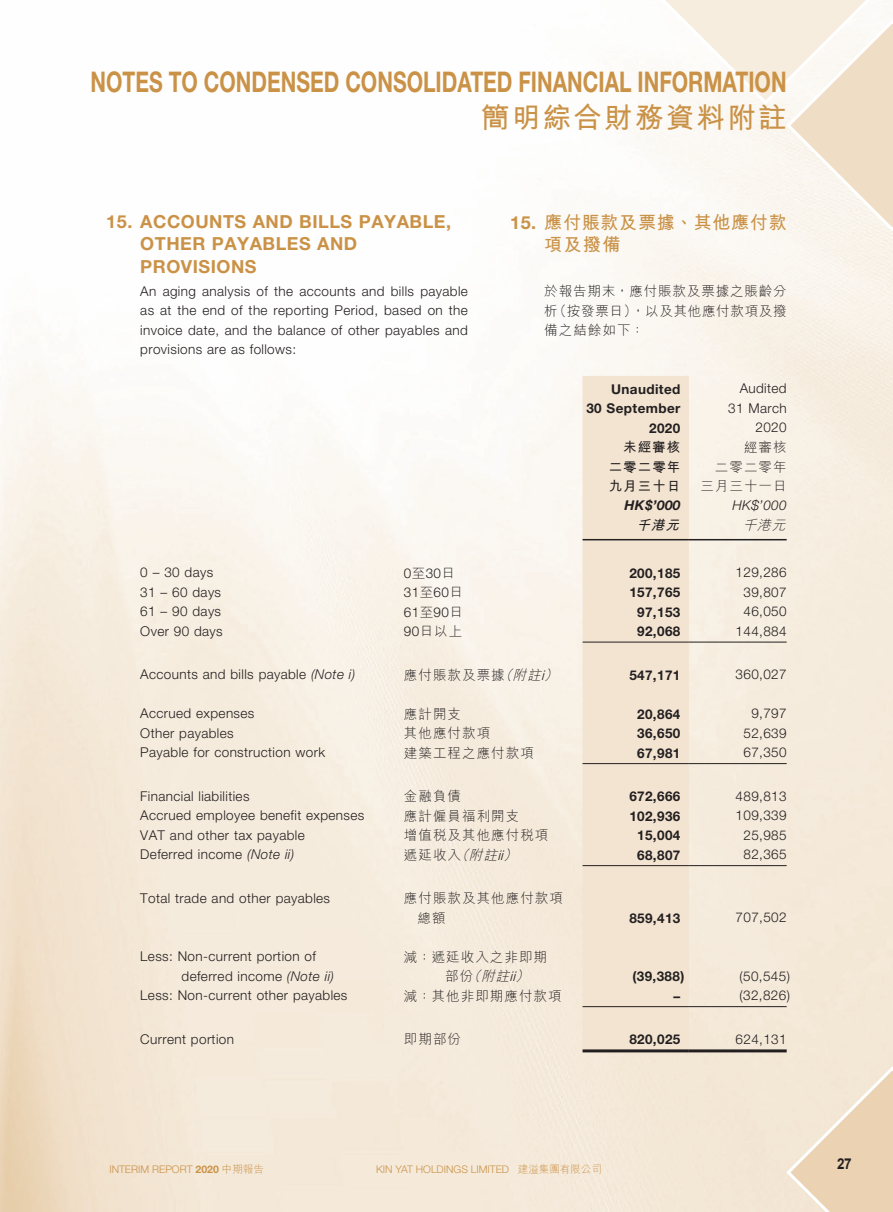
<style>
.page{position:relative;width:893px;height:1212px;background:#fff}
.page>*{position:absolute;margin:0;border:0;box-sizing:border-box;transform-origin:0 0}
.t1{font:700 28.5px "Helvetica Neue LT Std";color:#ca9247;scale:.74 1}
.t2{font:700 28.5px "M Hei HK";letter-spacing:.08em;color:#ca9247}
._01_H1{font:700 18px/22.5px "Helvetica Neue LT Std";letter-spacing:.03em;color:#ca9247}
._001_H1_C{font:700 18px/22.5px "M Hei HK";letter-spacing:.04em;color:#ca9247}
.t3{font:700 15px "Arial";color:#231f20;scale:.9 1}
._50_Table_txt{font:300 13.5px/19.5px "Helvetica Neue LT Std";letter-spacing:.03em;color:#231f20}
._00_txt{font:300 13.5px/19.5px "Helvetica Neue LT Std";letter-spacing:.03em;color:#231f20;text-align:justify}
._50_Table_txt-2{font:300 13.5px/19.5px "M Hei HK";letter-spacing:.08em;color:#231f20}
._50_Table_txt-3{font:700 13.5px "Helvetica Neue LT Std";letter-spacing:.03em;color:#231f20}
._000_txt_C{font:300 13.5px/19.5px "M Hei HK";letter-spacing:.065em;color:#231f20;text-align:justify}
._50_Table_txt-4{font:700 13.5px "M Hei HK";letter-spacing:.08em;color:#231f20}
._50_Table_txt-5{font:italic 700 13.5px "Helvetica Neue LT Std";color:#231f20}
._50_Table_txt-6{font:italic 300 13.5px "Helvetica Neue LT Std";color:#231f20}
._50_Table_txt-7{font:italic 700 13.5px "M Hei HK";color:#231f20}
._50_Table_txt-8{font:italic 300 13.5px "M Hei HK";color:#231f20}
.t4{font:300 10.5px "Helvetica Neue LT Std";color:#ca9247}
.s1{font-family:"Helvetica Neue LT Std"}
.s2{font-family:"M Hei HK"}
.s3{font-style:italic}
.s4{font-family:"Helvetica Neue LT Std";font-style:italic}
.s5{font-weight:700}
</style>
<div class="page">
<img style="left:0;top:69px;width:893px;height:1143px">
<svg style="left:784px;top:1064px;width:109px;height:148px;background:#eedcc4"></svg>
<svg style="left:657px;top:0;width:236px;height:234px"></svg>
<div style="left:583px;top:376px;width:106px;height:673px;background:#f2e4d1"></div>
<hr style="left:583px;top:539px;width:106px;height:1px;background:#231f20">
<hr style="left:689px;top:539px;width:98px;height:1px;background:#231f20">
<hr style="left:583px;top:642px;width:106px;height:1px;background:#231f20">
<hr style="left:689px;top:642px;width:98px;height:1px;background:#231f20">
<hr style="left:583px;top:763px;width:106px;height:1px;background:#231f20">
<hr style="left:689px;top:763px;width:98px;height:1px;background:#231f20">
<hr style="left:583px;top:865px;width:106px;height:1px;background:#231f20">
<hr style="left:689px;top:865px;width:98px;height:1px;background:#231f20">
<hr style="left:583px;top:1006px;width:106px;height:1px;background:#231f20">
<hr style="left:689px;top:1006px;width:98px;height:1px;background:#231f20">
<hr style="left:583px;top:1049px;width:106px;height:3px;background:#231f20">
<hr style="left:689px;top:1049px;width:98px;height:3px;background:#231f20">
<h1 class="t1" style="left:91px;top:64px;width:942px">NOTES TO CONDENSED CONSOLIDATED FINANCIAL INFORMATION</h1>
<h1 class="t2" style="left:481px;top:97px;width:307px">簡明綜合財務資料附註</h1>
<p class="_01_H1" style="left:140px;top:209px;width:312px;text-indent:-34px">15. ACCOUNTS AND BILLS PAYABLE,<br>OTHER PAYABLES AND<br>PROVISIONS</p>
<p class="_00_txt" style="left:140px;top:281px;width:329px">An aging analysis of the accounts and bills payable as at the end of the reporting Period, based on the invoice date, and the balance of other payables and provisions are as follows:</p>
<p class="_001_H1_C" style="left:544px;top:209px;width:244px;text-indent:-34px"><span class="s1">15.</span> 應付賬款及票據、其他應付款項及撥備</p>
<p class="_000_txt_C" style="left:544px;top:281px;width:244px">於報告期末，應付賬款及票據之賬齡分析（按發票日），以及其他應付款項及撥備之結餘如下：</p>
<p class="_50_Table_txt-3" style="left:611px;top:380px;width:71px">Unaudited</p>
<p class="_50_Table_txt-3" style="left:586px;top:400px;width:96px">30 September</p>
<p class="_50_Table_txt-3" style="left:649px;top:419px;width:33px">2020</p>
<p class="_50_Table_txt-4" style="left:623px;top:437px;width:59px">未經審核</p>
<p class="_50_Table_txt-4" style="left:609px;top:457px;width:73px">二零二零年</p>
<p class="_50_Table_txt-4" style="left:609px;top:476px;width:73px">九月三十日</p>
<p class="_50_Table_txt" style="left:740px;top:378px;width:49px">Audited</p>
<p class="_50_Table_txt" style="left:728px;top:398px;width:60px">31 March</p>
<p class="_50_Table_txt" style="left:755px;top:417px;width:33px">2020</p>
<p class="_50_Table_txt-2" style="left:744px;top:437px;width:44px">經審核</p>
<p class="_50_Table_txt-2" style="left:715px;top:456px;width:73px">二零二零年</p>
<p class="_50_Table_txt-2" style="left:700px;top:476px;width:88px">三月三十一日</p>
<p class="_50_Table_txt-5" style="left:625px;top:497px;width:57px">HK$’000</p>
<p class="_50_Table_txt-6" style="left:732px;top:497px;width:56px">HK$’000</p>
<p class="_50_Table_txt-7" style="left:636px;top:515px;width:49px">千港元</p>
<p class="_50_Table_txt-8" style="left:743px;top:516px;width:49px">千港元</p>
<p class="_50_Table_txt" style="left:140px;top:562px;width:74px">0 – 30 days</p>
<p class="_50_Table_txt" style="left:404px;top:563px;width:53px">0<span class="s2">至</span>30<span class="s2">日</span></p>
<p class="_50_Table_txt-3" style="left:629px;top:564px;width:53px">200,185</p>
<p class="_50_Table_txt" style="left:736px;top:562px;width:53px">129,286</p>
<p class="_50_Table_txt" style="left:140px;top:582px;width:82px">31 – 60 days</p>
<p class="_50_Table_txt" style="left:404px;top:582px;width:60px">31<span class="s2">至</span>60<span class="s2">日</span></p>
<p class="_50_Table_txt-3" style="left:629px;top:584px;width:53px">157,765</p>
<p class="_50_Table_txt" style="left:743px;top:582px;width:45px">39,807</p>
<p class="_50_Table_txt" style="left:140px;top:601px;width:82px">61 – 90 days</p>
<p class="_50_Table_txt" style="left:404px;top:602px;width:60px">61<span class="s2">至</span>90<span class="s2">日</span></p>
<p class="_50_Table_txt-3" style="left:637px;top:603px;width:45px">97,153</p>
<p class="_50_Table_txt" style="left:743px;top:601px;width:45px">46,050</p>
<p class="_50_Table_txt" style="left:140px;top:621px;width:84px">Over 90 days</p>
<p class="_50_Table_txt-2" style="left:404px;top:621px;width:60px"><span class="s1">90</span>日以上</p>
<p class="_50_Table_txt-3" style="left:637px;top:623px;width:45px">92,068</p>
<p class="_50_Table_txt" style="left:736px;top:621px;width:53px">144,884</p>
<p class="_50_Table_txt" style="left:140px;top:664px;width:216px">Accounts and bills payable <span class="s3">(Note i)</span></p>
<p class="_50_Table_txt-2" style="left:404px;top:664px;width:160px">應付賬款及票據<span class="s3">（附註</span><span class="s4">i</span><span class="s3">）</span></p>
<p class="_50_Table_txt-3" style="left:629px;top:666px;width:53px">547,171</p>
<p class="_50_Table_txt" style="left:736px;top:664px;width:53px">360,027</p>
<p class="_50_Table_txt" style="left:140px;top:703px;width:116px">Accrued expenses</p>
<p class="_50_Table_txt-2" style="left:404px;top:703px;width:59px">應計開支</p>
<p class="_50_Table_txt-3" style="left:637px;top:705px;width:45px">20,864</p>
<p class="_50_Table_txt" style="left:751px;top:703px;width:37px">9,797</p>
<p class="_50_Table_txt" style="left:140px;top:723px;width:95px">Other payables</p>
<p class="_50_Table_txt-2" style="left:404px;top:723px;width:88px">其他應付款項</p>
<p class="_50_Table_txt-3" style="left:637px;top:725px;width:45px">36,650</p>
<p class="_50_Table_txt" style="left:743px;top:723px;width:45px">52,639</p>
<p class="_50_Table_txt" style="left:140px;top:742px;width:186px">Payable for construction work</p>
<p class="_50_Table_txt-2" style="left:404px;top:742px;width:131px">建築工程之應付款項</p>
<p class="_50_Table_txt-3" style="left:637px;top:744px;width:45px">67,981</p>
<p class="_50_Table_txt" style="left:743px;top:742px;width:45px">67,350</p>
<p class="_50_Table_txt" style="left:140px;top:786px;width:111px">Financial liabilities</p>
<p class="_50_Table_txt-2" style="left:404px;top:786px;width:59px">金融負債</p>
<p class="_50_Table_txt-3" style="left:629px;top:788px;width:53px">672,666</p>
<p class="_50_Table_txt" style="left:736px;top:786px;width:53px">489,813</p>
<p class="_50_Table_txt" style="left:140px;top:805px;width:226px">Accrued employee benefit expenses</p>
<p class="_50_Table_txt-2" style="left:404px;top:805px;width:117px">應計僱員福利開支</p>
<p class="_50_Table_txt-3" style="left:629px;top:807px;width:53px">102,936</p>
<p class="_50_Table_txt" style="left:736px;top:805px;width:53px">109,339</p>
<p class="_50_Table_txt" style="left:140px;top:825px;width:166px">VAT and other tax payable</p>
<p class="_50_Table_txt-2" style="left:404px;top:825px;width:146px">增值稅及其他應付稅項</p>
<p class="_50_Table_txt-3" style="left:637px;top:827px;width:45px">15,004</p>
<p class="_50_Table_txt" style="left:743px;top:825px;width:45px">25,985</p>
<p class="_50_Table_txt" style="left:140px;top:844px;width:155px">Deferred income <span class="s3">(Note ii)</span></p>
<p class="_50_Table_txt-2" style="left:404px;top:844px;width:119px">遞延收入<span class="s3">（附註</span><span class="s4">ii</span><span class="s3">）</span></p>
<p class="_50_Table_txt-3" style="left:637px;top:846px;width:45px">68,807</p>
<p class="_50_Table_txt" style="left:743px;top:844px;width:45px">82,365</p>
<p class="_50_Table_txt" style="left:140px;top:888px;width:191px">Total trade and other payables</p>
<p class="_50_Table_txt-2" style="left:417px;top:888px;width:147px;text-indent:-14px">應付賬款及其他應付款項總額</p>
<p class="_50_Table_txt-3" style="left:629px;top:909px;width:53px">859,413</p>
<p class="_50_Table_txt" style="left:736px;top:907px;width:53px">707,502</p>
<p class="_50_Table_txt" style="left:182px;top:946px;width:154px;text-indent:-41px">Less: Non-current portion of deferred income <span class="s3">(Note ii)</span></p>
<p class="_50_Table_txt-2" style="left:445px;top:946px;width:103px;text-indent:-41px">減：遞延收入之非即期部份<span class="s3">（附註</span><span class="s4">ii</span><span class="s3">）</span></p>
<p class="_50_Table_txt-3" style="left:632px;top:968px;width:53px">(39,388)</p>
<p class="_50_Table_txt" style="left:739px;top:966px;width:52px">(50,545)</p>
<p class="_50_Table_txt" style="left:140px;top:985px;width:209px">Less: Non-current other payables</p>
<p class="_50_Table_txt-2" style="left:404px;top:985px;width:159px">減：其他非即期應付款項</p>
<p class="_50_Table_txt-3" style="left:674px;top:987px;width:8px">–</p>
<p class="_50_Table_txt" style="left:739px;top:985px;width:52px">(32,826)</p>
<p class="_50_Table_txt" style="left:140px;top:1029px;width:95px">Current portion</p>
<p class="_50_Table_txt-2" style="left:404px;top:1029px;width:59px">即期部份</p>
<p class="_50_Table_txt-3" style="left:629px;top:1031px;width:53px">820,025</p>
<p class="_50_Table_txt" style="left:736px;top:1029px;width:53px">624,131</p>
<p class="t4" style="left:109px;top:1162px;width:156px">INTERIM REPORT <span class="s5">2020</span> <span class="s2">中期報告</span></p>
<p class="t4" style="left:376px;top:1162px;width:227px">KIN YAT HOLDINGS LIMITED <span class="s2">建溢集團有限公司</span></p>
<p class="t3" style="left:837px;top:1153px;width:18px">27</p>
</div>
